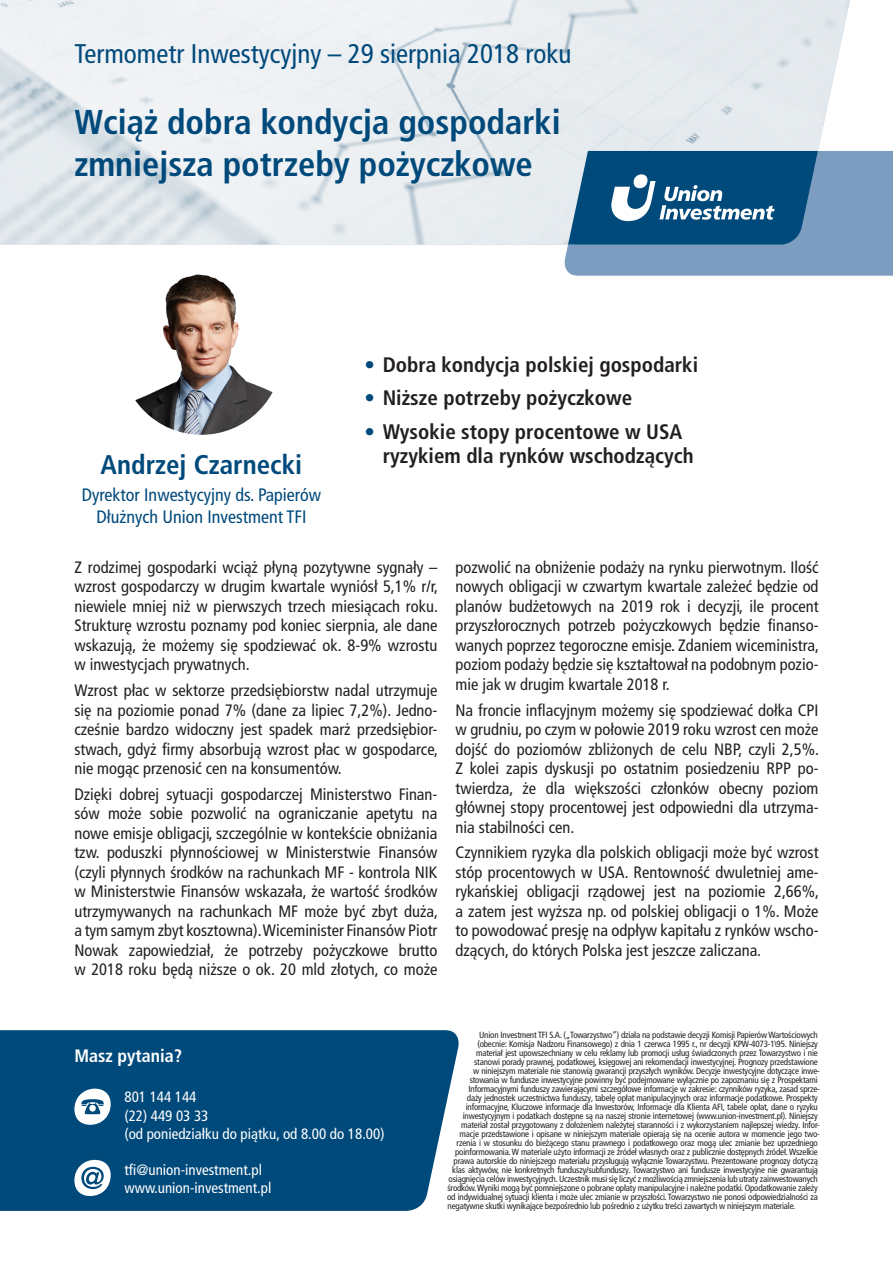
<style>
.page{position:relative;width:893px;height:1263px;background:#fff}
.page>*{position:absolute;margin:0;border:0;box-sizing:border-box;transform-origin:0 0}
.t1{font:700 condensed 34.5px/42.5px "Frutiger LT Pro";color:#00497b}
.t2{font:condensed 27px "Frutiger LT Pro";color:#00497b}
.t3{font:700 condensed 27px "Frutiger LT Pro";color:#00497b}
.t4{font:700 condensed 21px/24.3px "Frutiger LT Pro";color:#231f20}
.t5{font:condensed 18px/21.3px "Frutiger LT Pro";color:#00497b;text-align:center}
.t6{font:700 condensed 18px "Frutiger LT Pro";color:#fff}
.p_12pt{font:condensed 16.5px/19.5px "Frutiger LT Pro";color:#231f20;text-align:justify}
.t7{font:condensed 15px/18px "Frutiger LT Pro";color:#fff}
.disclaimer{font:condensed 9px "Frutiger LT Pro";letter-spacing:-.02em;color:#231f20}
.s1{color:#00497b}
</style>
<div class="page">
<div style="left:0;top:1030px;width:459px;height:181px;background:#00497b"></div>
<div style="left:74px;top:1089px;width:37px;height:36px;background:#fff;border-radius:16px"></div>
<svg style="left:81px;top:1099px;width:23px;height:15px"></svg>
<svg style="left:74px;top:1160px;width:37px;height:36px"></svg>
<svg style="left:81px;top:1167px;width:23px;height:22px"></svg>
<img style="left:0;top:0;width:850px;height:244px">
<svg style="left:561px;top:151px;width:332px;height:125px;background:#4f7fa5"></svg>
<img style="left:121px;top:273px;width:161px;height:162px;border-radius:81px">
<p class="t2" style="left:74px;top:38px;width:499px">Termometr Inwestycyjny – 29 sierpnia 2018 roku</p>
<p class="t1" style="left:74px;top:101px;width:488px">Wciąż dobra kondycja gospodarki zmniejsza potrzeby pożyczkowe</p>
<p class="t3" style="left:101px;top:449px;width:203px">Andrzej Czarnecki</p>
<p class="t5" style="left:82px;top:485px;width:241px">Dyrektor Inwestycyjny ds. Papierów<br>Dłużnych Union Investment TFI</p>
<p class="t4" style="left:365px;top:353px;width:335px"><span class="s1">•</span> Dobra kondycja polskiej gospodarki</p>
<p class="t4" style="left:365px;top:386px;width:269px"><span class="s1">•</span> Niższe potrzeby pożyczkowe</p>
<p class="t4" style="left:383px;top:419px;width:313px;text-indent:-18px"><span class="s1">•</span> Wysokie stopy procentowe w USA ryzykiem dla rynków wschodzących</p>
<p class="p_12pt" style="left:74px;top:557px;width:365px">Z rodzimej gospodarki wciąż płyną pozytywne sygnały – wzrost gospodarczy w drugim kwartale wyniósł 5,1% r/r, niewiele mniej niż w pierwszych trzech miesiącach roku.<br>Strukturę wzrostu poznamy pod koniec sierpnia, ale dane wskazują, że możemy się spodziewać ok. 8-9% wzrostu w inwestycjach prywatnych.</p>
<p class="p_12pt" style="left:74px;top:681px;width:365px">Wzrost płac w sektorze przedsiębiorstw nadal utrzymuje się na poziomie ponad 7% (dane za lipiec 7,2%). Jedno&shy;cześnie bardzo widoczny jest spadek marż przedsiębior&shy;stwach, gdyż firmy absorbują wzrost płac w gospodarce, nie mogąc przenosić cen na konsumentów.</p>
<p class="p_12pt" style="left:74px;top:784px;width:365px">Dzięki dobrej sytuacji gospodarczej Ministerstwo Finan&shy;sów może sobie pozwolić na ograniczanie apetytu na nowe emisje obligacji, szczególnie w kontekście obniżania tzw. poduszki płynnościowej w Ministerstwie Finansów (czyli płynnych środków na rachunkach MF - kontrola NIK w Ministerstwie Finansów wskazała, że wartość środków utrzymywanych na rachunkach MF może być zbyt duża, a tym samym zbyt kosztowna). Wiceminister Finansów Piotr Nowak zapowiedział, że potrzeby pożyczkowe brutto w 2018 roku będą niższe o ok. 20 mld złotych, co może</p>
<p class="p_12pt" style="left:455px;top:557px;width:365px">pozwolić na obniżenie podaży na rynku pierwotnym. Ilość nowych obligacji w czwartym kwartale zależeć będzie od planów budżetowych na 2019 rok i decyzji, ile procent przyszłorocznych potrzeb pożyczkowych będzie finanso&shy;wanych poprzez tegoroczne emisje. Zdaniem wiceministra, poziom podaży będzie się kształtował na podobnym pozio&shy;mie jak w drugim kwartale 2018 r.</p>
<p class="p_12pt" style="left:455px;top:700px;width:365px">Na froncie inflacyjnym możemy się spodziewać dołka CPI w grudniu, po czym w połowie 2019 roku wzrost cen może dojść do poziomów zbliżonych de celu NBP, czyli 2,5%.<br>Z kolei zapis dyskusji po ostatnim posiedzeniu RPP po&shy;twierdza, że dla większości członków obecny poziom głównej stopy procentowej jest odpowiedni dla utrzyma&shy;nia stabilności cen.</p>
<p class="p_12pt" style="left:455px;top:843px;width:365px">Czynnikiem ryzyka dla polskich obligacji może być wzrost stóp procentowych w USA. Rentowność dwuletniej ame&shy;rykańskiej obligacji rządowej jest na poziomie 2,66%, a zatem jest wyższa np. od polskiej obligacji o 1%. Może to powodować presję na odpływ kapitału z rynków wscho&shy;dzących, do których Polska jest jeszcze zaliczana.</p>
<p class="t6" style="left:74px;top:1045px;width:109px">Masz pytania?</p>
<p class="t7" style="left:124px;top:1088px;width:73px">801 144 144</p>
<p class="t7" style="left:124px;top:1106px;width:261px">(22) 449 03 33<br>(od poniedziałku do piątku, od 8.00 do 18.00)</p>
<p class="t7" style="left:124px;top:1161px;width:139px">tfi@union-investment.pl</p>
<p class="t7" style="left:124px;top:1179px;width:148px">www.union-investment.pl</p>
<p class="disclaimer" style="left:479px;top:1030px;width:340px">Union Investment TFI S.A. („Towarzystwo”) działa na podstawie decyzji Komisji Papierów Wartościowych</p>
<p class="disclaimer" style="left:477px;top:1039px;width:342px">(obecnie: Komisja Nadzoru Finansowego) z dnia 1 czerwca 1995 r., nr decyzji KPW-4073-1\95. Niniejszy</p>
<p class="disclaimer" style="left:476px;top:1048px;width:343px">materiał jest upowszechniany w celu reklamy lub promocji usług świadczonych przez Towarzystwo i nie</p>
<p class="disclaimer" style="left:474px;top:1057px;width:345px">stanowi porady prawnej, podatkowej, księgowej ani rekomendacji inwestycyjnej. Prognozy przedstawione</p>
<p class="disclaimer" style="left:473px;top:1066px;width:348px">w niniejszym materiale nie stanowią gwarancji przyszłych wyników. Decyzje inwestycyjne dotyczące inwe-</p>
<p class="disclaimer" style="left:470px;top:1075px;width:350px">stowania w fundusze inwestycyjne powinny być podejmowane wyłącznie po zapoznaniu się z Prospektami</p>
<p class="disclaimer" style="left:469px;top:1084px;width:353px">Informacyjnymi funduszy zawierającymi szczegółowe informacje w zakresie: czynników ryzyka, zasad sprze-</p>
<p class="disclaimer" style="left:467px;top:1093px;width:353px">daży jednostek uczestnictwa funduszy, tabelę opłat manipulacyjnych oraz informacje podatkowe. Prospekty</p>
<p class="disclaimer" style="left:466px;top:1102px;width:354px">informacyjne, Kluczowe informacje dla Inwestorów, Informacje dla Klienta AFI, tabele opłat, dane o ryzyku</p>
<p class="disclaimer" style="left:463px;top:1111px;width:357px">inwestycyjnym i podatkach dostępne są na naszej stronie internetowej (www.union-investment.pl). Niniejszy</p>
<p class="disclaimer" style="left:461px;top:1120px;width:360px">materiał został przygotowany z dołożeniem należytej staranności i z wykorzystaniem najlepszej wiedzy. Infor-</p>
<p class="disclaimer" style="left:460px;top:1129px;width:362px">macje przedstawione i opisane w niniejszym materiale opierają się na ocenie autora w momencie jego two-</p>
<p class="disclaimer" style="left:457px;top:1138px;width:363px">rzenia i w stosunku do bieżącego stanu prawnego i podatkowego oraz mogą ulec zmianie bez uprzedniego</p>
<p class="disclaimer" style="left:455px;top:1147px;width:364px">poinformowania. W materiale użyto informacji ze źródeł własnych oraz z publicznie dostępnych źródeł. Wszelkie</p>
<p class="disclaimer" style="left:454px;top:1156px;width:366px">prawa autorskie do niniejszego materiału przysługują wyłącznie Towarzystwu. Prezentowane prognozy dotyczą</p>
<p class="disclaimer" style="left:452px;top:1165px;width:367px">klas aktywów, nie konkretnych funduszy/subfunduszy. Towarzystwo ani fundusze inwestycyjne nie gwarantują</p>
<p class="disclaimer" style="left:449px;top:1174px;width:371px">osiągnięcia celów inwestycyjnych. Uczestnik musi się liczyć z możliwością zmniejszenia lub utraty zainwestowanych</p>
<p class="disclaimer" style="left:447px;top:1183px;width:372px">środków. Wyniki mogą być pomniejszone o pobrane opłaty manipulacyjne i należne podatki. Opodatkowanie zależy</p>
<p class="disclaimer" style="left:447px;top:1192px;width:372px">od indywidualnej sytuacji klienta i może ulec zmianie w przyszłości. Towarzystwo nie ponosi odpowiedzialności za</p>
<p class="disclaimer" style="left:448px;top:1201px;width:349px">negatywne skutki wynikające bezpośrednio lub pośrednio z użytku treści zawartych w niniejszym materiale.</p>
</div>
